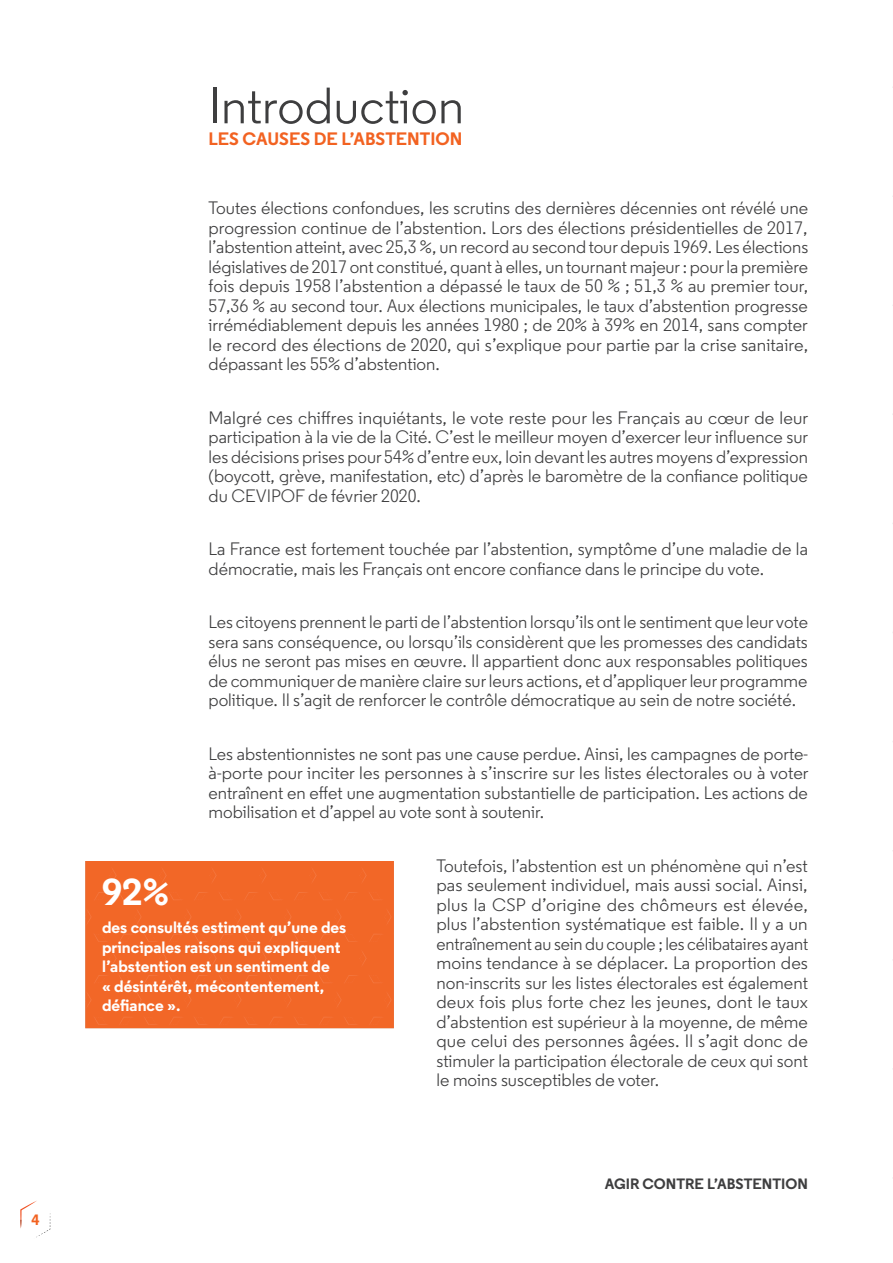
<style>
.page{position:relative;width:893px;height:1263px;background:#fff}
.page>*{position:absolute;margin:0;border:0;box-sizing:border-box;transform-origin:0 0}
.t1{font:51px "Regular";color:#3e3e3f}
.t2{font:700 37.5px "Regular";color:#fff}
.t3{font:18px/19.5px "Regular";color:#3e3e3f;text-align:justify}
.t4{font:700 18px "Regular";color:#f26221}
.t5{font:700 16.5px/19.5px "Regular";color:#fff}
.t6{font:700 15px "Regular";color:#3e3e3f}
.t7{font:700 15px "Regular";color:#f26221}
</style>
<div class="page">
<svg style="left:20px;top:1200px;width:31px;height:38px"></svg>
<hr style="left:892px;top:5px;width:1px;height:1258px;background:#bfbfbf">
<svg style="left:892px;top:5px;width:1px;height:769px"></svg>
<div style="left:85px;top:861px;width:309px;height:167px;background:#f26727"></div>
<p class="t7" style="left:32px;top:1210px;width:10px">4</p>
<h1 class="t1" style="left:209px;top:74px;width:257px">Introduction</h1>
<p class="t4" style="left:209px;top:127px;width:255px">LES CAUSES DE L’ABSTENTION</p>
<p class="t3" style="left:209px;top:198px;width:601px">Toutes élections confondues, les scrutins des dernières décennies ont révélé une progression continue de l’abstention. Lors des élections présidentielles de 2017, l’abstention atteint, avec 25,3 %, un record au second tour depuis 1969. Les élections législatives de 2017 ont constitué, quant à elles, un tournant majeur : pour la première fois depuis 1958 l’abstention a dépassé le taux de 50 % ; 51,3 % au premier tour, 57,36 % au second tour. Aux élections municipales, le taux d’abstention progresse irrémédiablement depuis les années 1980 ; de 20% à 39% en 2014, sans compter le record des élections de 2020, qui s’explique pour partie par la crise sanitaire, dépassant les 55% d’abstention.</p>
<p class="t3" style="left:209px;top:408px;width:601px">Malgré ces chiffres inquiétants, le vote reste pour les Français au cœur de leur participation à la vie de la Cité. C’est le meilleur moyen d’exercer leur influence sur les décisions prises pour 54% d’entre eux, loin devant les autres moyens d’expression (boycott, grève, manifestation, etc) d’après le baromètre de la confiance politique du CEVIPOF de février 2020.</p>
<p class="t3" style="left:209px;top:539px;width:601px">La France est fortement touchée par l’abstention, symptôme d’une maladie de la démocratie, mais les Français ont encore confiance dans le principe du vote.</p>
<p class="t3" style="left:209px;top:612px;width:601px">Les citoyens prennent le parti de l’abstention lorsqu’ils ont le sentiment que leur vote sera sans conséquence, ou lorsqu’ils considèrent que les promesses des candidats élus ne seront pas mises en œuvre. Il appartient donc aux responsables politiques de communiquer de manière claire sur leurs actions, et d’appliquer leur programme politique. Il s’agit de renforcer le contrôle démocratique au sein de notre société.</p>
<p class="t3" style="left:209px;top:744px;width:602px">Les abstentionnistes ne sont pas une cause perdue. Ainsi, les campagnes de porte&shy;à-porte pour inciter les personnes à s’inscrire sur les listes électorales ou à voter entraînent en effet une augmentation substantielle de participation. Les actions de mobilisation et d’appel au vote sont à soutenir.</p>
<p class="t3" style="left:436px;top:856px;width:373px">Toutefois, l’abstention est un phénomène qui n’est pas seulement individuel, mais aussi social. Ainsi, plus la CSP d’origine des chômeurs est élevée, plus l’abstention systématique est faible. Il y a un entraînement au sein du couple ; les célibataires ayant moins tendance à se déplacer. La proportion des non-inscrits sur les listes électorales est également deux fois plus forte chez les jeunes, dont le taux d’abstention est supérieur à la moyenne, de même que celui des personnes âgées. Il s’agit donc de stimuler la participation électorale de ceux qui sont le moins susceptibles de voter.</p>
<h2 class="t2" style="left:102px;top:868px;width:69px">92%</h2>
<p class="t5" style="left:102px;top:917px;width:246px">des consultés estiment qu’une des principales raisons qui expliquent l’abstention est un sentiment de<br>« désintérêt, mécontentement, défiance ».</p>
<p class="t6" style="left:605px;top:1174px;width:205px">AGIR CONTRE L’ABSTENTION</p>
</div>
